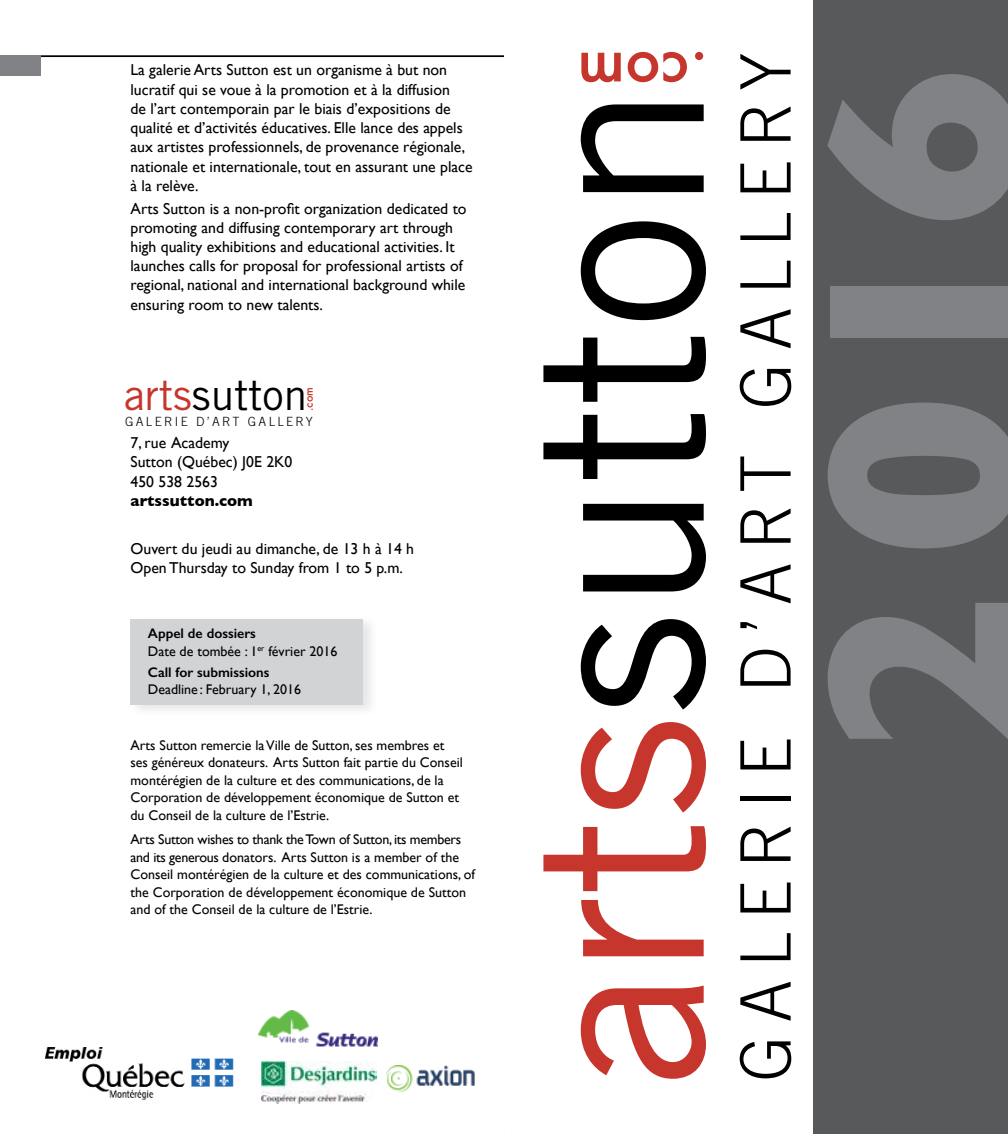
<style>
.page{position:relative;width:1008px;height:1134px;background:#fff}
.page>*{position:absolute;margin:0;border:0;box-sizing:border-box;transform-origin:0 0}
.t1{font:700 276.32px "Gill Sans";color:#808285}
.t2{font:231.88px "Trade Gothic";color:#000}
.t3{font:300 69.65px "Trade Gothic";letter-spacing:.185em;color:#000}
.t4{font:500 60.2px "Futura";color:#c6362d}
.t5{font:42.35px "Trade Gothic";color:#000}
.t6{font:15.75px/19.2px "Gill Sans";color:#000}
.t7{font:700 15.75px "Gill Sans";color:#000}
.t8{font:14px/17.5px "Gill Sans";color:#000}
.t9{font:600 14px "Gill Sans";color:#000}
.t10{font:300 12.78px "Trade Gothic";letter-spacing:.185em;color:#000}
.t11{font:500 11.03px "Futura";color:#c6362d}
.s1{color:#c6362d}
.s2{font-weight:600}
</style>
<div class="page">
<div style="left:128px;top:614px;width:251px;height:104px;background:#000;opacity:.1"></div>
<div style="left:130px;top:619px;width:233px;height:85px;background:#d1d3d4"></div>
<div style="left:814px;top:0;width:194px;height:1134px;background:#58595b"></div>
<img style="left:259px;top:1010px;width:118px;height:37px">
<img style="left:386px;top:1065px;width:89px;height:27px">
<hr style="left:0;top:55px;width:504px;height:2px;background:#000">
<div style="left:0;top:55px;width:40px;height:20px;background:#808285"></div>
<img style="left:45px;top:1047px;width:189px;height:54px">
<img style="left:261px;top:1062px;width:115px;height:42px">
<p class="t6" style="left:130px;top:60px;width:344px">La galerie Arts Sutton est un organisme à but non lucratif qui se voue à la promotion et à la diffusion<br>de l’art contemporain par le biais d’expositions de qualité et d’activités éducatives. Elle lance des appels aux artistes professionnels, de provenance régionale, nationale et internationale, tout en assurant une place à la relève.</p>
<p class="t6" style="left:130px;top:198px;width:338px">Arts Sutton is a non-profit organization dedicated to promoting and diffusing contemporary art through high quality exhibitions and educational activities. It launches calls for proposal for professional artists of regional, national and international background while ensuring room to new talents.</p>
<h3 class="t5" style="left:124px;top:369px;width:185px"><span class="s1">arts</span>sutton</h3>
<p class="t10" style="left:125px;top:414px;width:189px">GALERIE D’ART GALLERY</p>
<p class="t11" style="left:301px;top:411px;width:25px;rotate:-90deg">.com</p>
<p class="t6" style="left:130px;top:433px;width:163px">7, rue Academy<br>Sutton (Québec) J0E 2K0<br>450 538 2563</p>
<p class="t7" style="left:130px;top:488px;width:124px">artssutton.com</p>
<p class="t6" style="left:130px;top:539px;width:285px">Ouvert du jeudi au dimanche, de 13 h à 14 h<br>Open Thursday to Sunday from 1 to 5 p.m.</p>
<p class="t8" style="left:148px;top:625px;width:191px"><span class="s2">Appel de dossiers<br></span>Date de tombée : 1<sup>er</sup> février 2016</p>
<p class="t9" style="left:148px;top:664px;width:123px">Call for submissions</p>
<p class="t8" style="left:148px;top:681px;width:155px">Deadline : February 1, 2016</p>
<p class="t8" style="left:130px;top:736px;width:334px">Arts Sutton remercie la Ville de Sutton, ses membres et ses généreux donateurs. Arts Sutton fait partie du Conseil montérégien de la culture et des communications, de la Corporation de développement économique de Sutton et du Conseil de la culture de l’Estrie.</p>
<p class="t8" style="left:130px;top:831px;width:346px">Arts Sutton wishes to thank the Town of Sutton, its members and its generous donators. Arts Sutton is a member of the Conseil montérégien de la culture et des communications, of the Corporation de développement économique de Sutton and of the Conseil de la culture de l’Estrie.</p>
<h3 class="t4" style="left:708px;top:116px;width:133px;rotate:-180deg">.com</h3>
<h2 class="t2" style="left:481px;top:1089px;width:1006px;rotate:-90deg"><span class="s1">arts</span>sutton</h2>
<h3 class="t3" style="left:724px;top:1082px;width:1031px;rotate:-90deg">GALERIE D’ART GALLERY</h3>
<h1 class="t1" style="left:705px;top:756px;width:693px;rotate:-90deg">2016</h1>
</div>
